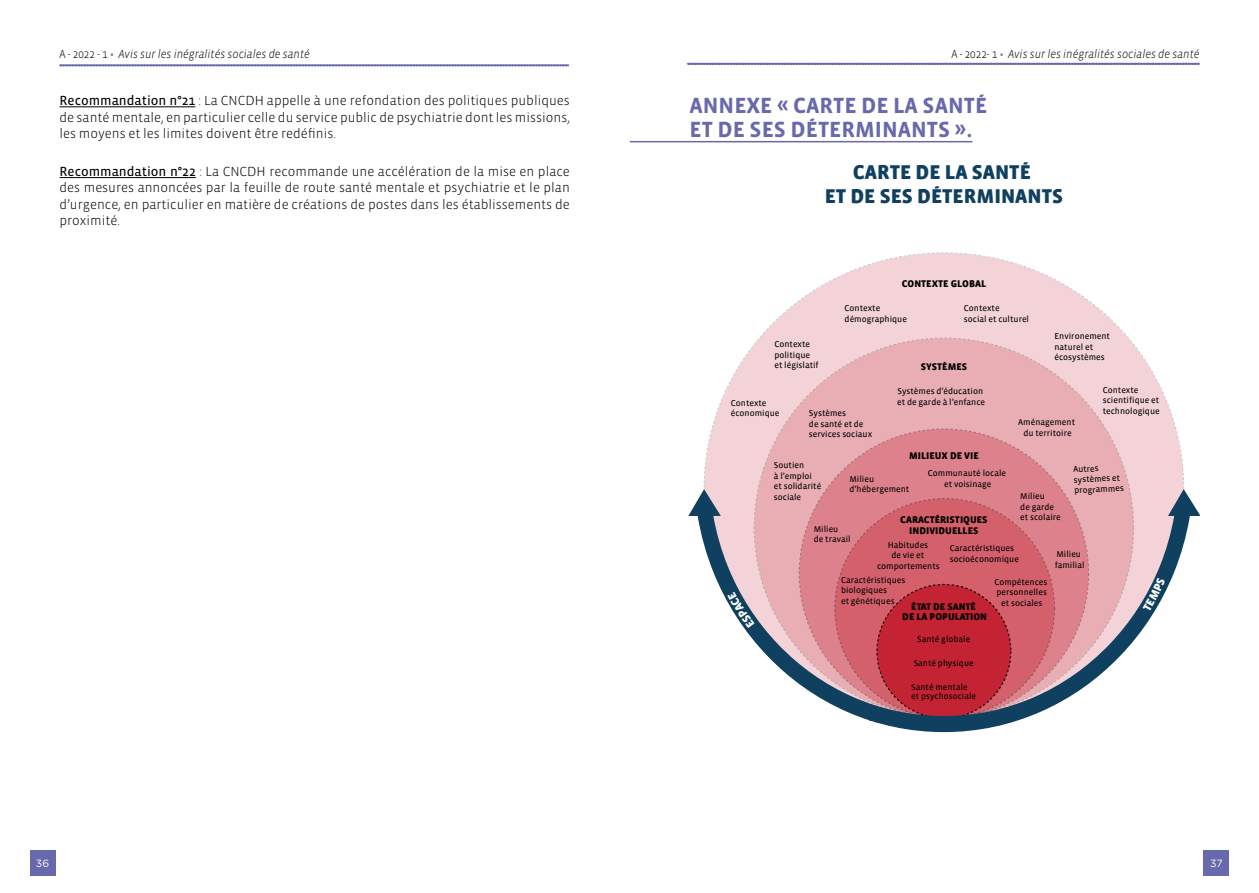
<style>
.page{position:relative;width:1259px;height:893px;background:#fff}
.page>*{position:absolute;margin:0;border:0;box-sizing:border-box;transform-origin:0 0}
.Partie_filet_1{font:700 22.5px/24px "Vista Sans OT";color:#6868ac}
.t1{font:20.4px/24.6px "Vista Sans SC Black";color:#10405f;text-align:center}
.contenu{font:300 13.5px/16.5px "Vista Sans OT";color:#000;text-align:justify}
.t2{font:italic 300 12px "Vista Sans OT";color:#000;scale:.92 1}
.t3{font:10.5px "Gotham";color:#fff}
.t4{font:9.9px/9.4px "Vista Sans SC Black";color:#000;text-align:center}
.t5{font:8.85px/10.5px "Vista Sans Reg";color:#000}
.t6{font:8.7px/10.5px "Vista Sans Reg";color:#000}
.s1{font-style:normal}
.s2{font-weight:400;font-style:normal;color:#6868ac}
.s3{font-weight:400}
</style>
<div class="page">
<div style="left:30px;top:850px;width:25px;height:26px;background:#6868ac"></div>
<div style="left:1203px;top:850px;width:26px;height:26px;background:#6868ac"></div>
<svg style="left:59px;top:64px;width:510px;height:2px"></svg>
<svg style="left:687px;top:63px;width:512px;height:2px"></svg>
<hr style="left:60px;top:107px;width:135px;height:1px;background:#000">
<hr style="left:60px;top:177px;width:136px;height:1px;background:#000">
<hr style="left:630px;top:141px;width:342px;height:1px;background:#6868ac">
<div style="left:704px;top:253px;width:479px;height:472px;background:#f3d3d7;border-radius:50%"></div>
<div style="left:754px;top:338px;width:379px;height:379px;background:#e9aeb4;border-radius:50%"></div>
<div style="left:799px;top:429px;width:289px;height:289px;background:#dd828c;border-radius:50%"></div>
<svg style="left:688px;top:489px;width:511px;height:243px"></svg>
<svg style="left:727px;top:591px;width:27px;height:37px"></svg>
<svg style="left:1142px;top:578px;width:23px;height:34px"></svg>
<h3 class="t2" style="left:60px;top:48px;width:273px"><span class="s1">A - 2022 - 1</span> <span class="s2">•</span> Avis sur les inégralités sociales de santé</h3>
<h3 class="t2" style="left:951px;top:48px;width:271px"><span class="s1">A - 2022- 1</span> <span class="s2">•</span> Avis sur les inégralités sociales de santé</h3>
<p class="contenu" style="left:60px;top:92px;width:512px"><span class="s3">Recommandation n°21</span> : La CNCDH appelle à une refondation des politiques publiques de santé mentale, en particulier celle du service public de psychiatrie dont les missions, les moyens et les limites doivent être redéfinis.</p>
<p class="contenu" style="left:60px;top:163px;width:512px"><span class="s3">Recommandation n°22</span> : La CNCDH recommande une accélération de la mise en place des mesures annoncées par la feuille de route santé mentale et psychiatrie et le plan d’urgence, en particulier en matière de créations de postes dans les établissements de proximité.</p>
<p class="Partie_filet_1" style="left:689px;top:94px;width:299px">ANNEXE « CARTE DE LA SANTÉ<br>ET DE SES DÉTERMINANTS ».</p>
<p class="t1" style="left:824px;top:160px;width:240px">CARTE DE LA SANTÉ<br>ET DE SES DÉTERMINANTS</p>
<p class="t4" style="left:901px;top:280px;width:86px">CONTEXTE GLOBAL</p>
<p class="t6" style="left:844px;top:303px;width:64px">Contexte démographique</p>
<p class="t6" style="left:964px;top:303px;width:67px">Contexte<br>social et culturel</p>
<p class="t6" style="left:1054px;top:331px;width:57px">Environement naturel et écosystèmes</p>
<p class="t6" style="left:774px;top:339px;width:46px">Contexte politique et législatif</p>
<p class="t6" style="left:731px;top:398px;width:50px">Contexte économique</p>
<p class="t4" style="left:920px;top:362px;width:48px">SYSTÈMES</p>
<p class="t6" style="left:1102px;top:385px;width:58px">Contexte scientifique et technologique</p>
<p class="t6" style="left:897px;top:386px;width:89px">Systèmes d’éducation et de garde à l’enfance</p>
<p class="t6" style="left:809px;top:408px;width:65px">Systèmes<br>de santé et de services sociaux</p>
<p class="t6" style="left:1018px;top:417px;width:58px;text-align:center">Aménagement du territoire</p>
<p class="t6" style="left:774px;top:460px;width:49px">Soutien<br>à l’emploi et solidarité sociale</p>
<p class="t5" style="left:1073px;top:464px;width:51px;rotate:-3deg">Autres systèmes et programmes</p>
<p class="t4" style="left:909px;top:451px;width:71px">MILIEUX DE VIE</p>
<p class="t6" style="left:849px;top:474px;width:61px">Milieu d’hébergement</p>
<p class="t6" style="left:928px;top:468px;width:80px;text-align:center">Communauté locale et voisinage</p>
<p class="t6" style="left:1020px;top:491px;width:42px">Milieu<br>de garde et scolaire</p>
<p class="t4" style="left:900px;top:514px;width:89px;line-height:10.9px">CARACTÉRISTIQUES<br>INDIVIDUELLES</p>
<p class="t6" style="left:814px;top:524px;width:38px">Milieu<br>de travail</p>
<p class="t6" style="left:877px;top:540px;width:64px;text-align:center">Habitudes<br>de vie et comportements</p>
<p class="t6" style="left:949px;top:543px;width:71px">Caractéristiques socioéconomique</p>
<p class="t6" style="left:994px;top:576px;width:55px;text-align:center">Compétences personnelles et sociales</p>
<p class="t6" style="left:1054px;top:549px;width:31px">Milieu familial</p>
<p class="t6" style="left:841px;top:575px;width:66px">Caractéristiques biologiques<br>et génétiques</p>
<p class="t4" style="left:902px;top:602px;width:86px">ÉTAT DE SANTÉ<br>DE LA POPULATION</p>
<p class="t6" style="left:917px;top:634px;width:55px">Santé globale</p>
<p class="t6" style="left:913px;top:658px;width:62px">Santé physique</p>
<p class="t6" style="left:911px;top:682px;width:67px;line-height:9.4px">Santé mentale et psychosociale</p>
<p class="t3" style="left:36px;top:857px;width:15px">36</p>
<p class="t3" style="left:1210px;top:857px;width:14px">37</p>
</div>
